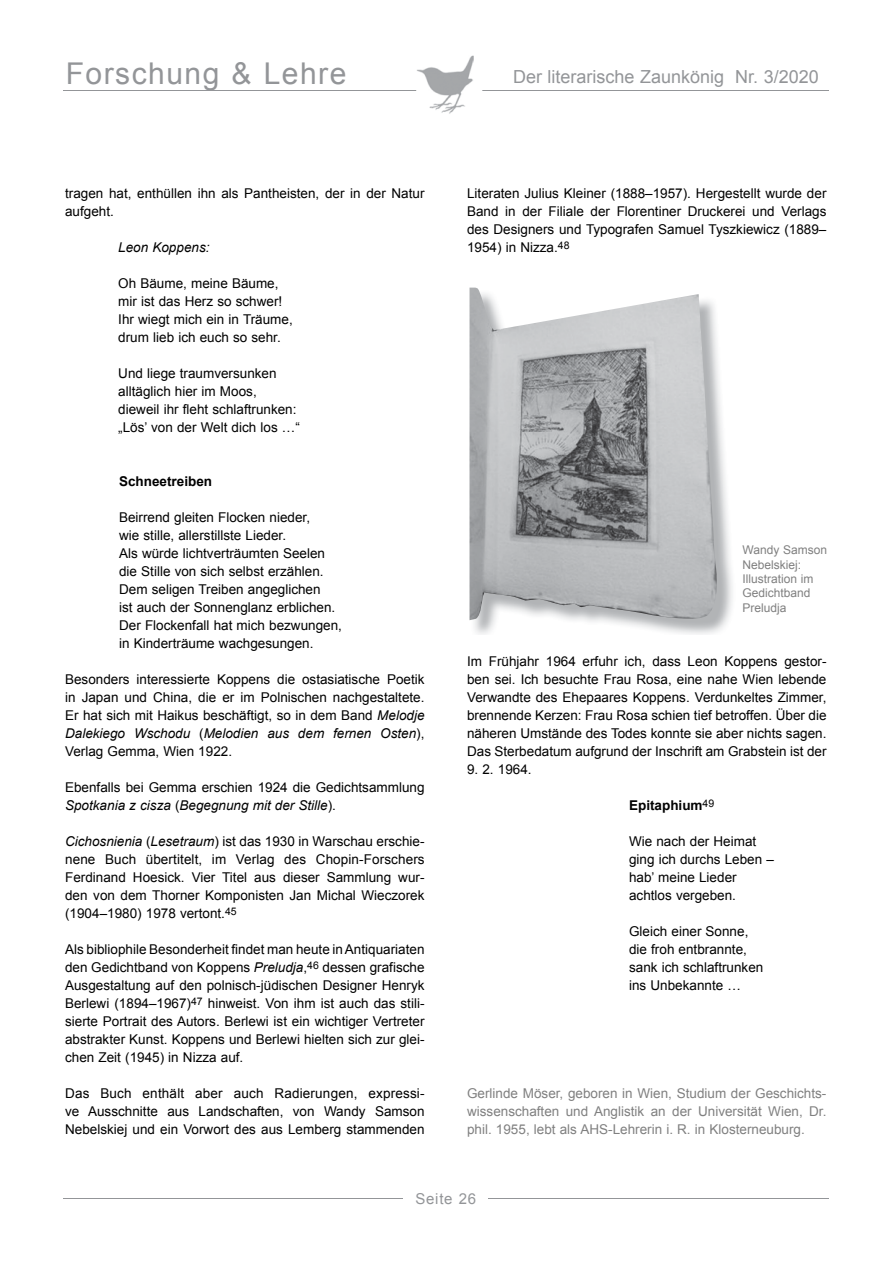
<style>
.page{position:relative;width:893px;height:1263px;background:#fff}
.page>*{position:absolute;margin:0;border:0;box-sizing:border-box;transform-origin:0 0}
.t1{font:30px "Arial";letter-spacing:.05em;color:#939598}
.t2{font:18px "Arial";color:#939598}
.t3{font:15px "Arial";letter-spacing:.05em;color:#939598}
.t4{font:13.5px/18px "Arial";color:#000}
.t5{font:13.5px/18px "Arial";color:#808080;text-align:justify}
.t6{font:700 13.5px "Arial";color:#000}
.t7{font:italic 13.5px "Arial";color:#000}
.t8{font:12px/14.4px "Arial";color:#808080}
.s1{font-style:italic}
</style>
<div class="page">
<img style="left:474px;top:385px;width:259px;height:249px">
<img style="left:469px;top:288px;width:250px;height:333px">
<hr style="left:64px;top:91px;width:765px;height:1px;background:#939598">
<hr style="left:64px;top:1199px;width:765px;height:1px;background:#939598">
<div style="left:404px;top:1191px;width:84px;height:27px;background:#fff"></div>
<svg style="left:415px;top:55px;width:69px;height:59px"></svg>
<h1 class="t1" style="left:66px;top:57px;width:282px">Forschung &amp; Lehre</h1>
<h2 class="t2" style="left:513px;top:67px;width:307px">Der literarische Zaunkönig Nr. 3/2020</h2>
<p class="t4" style="left:65px;top:184px;width:361px">tragen hat, enthüllen ihn als Pantheisten, der in der Natur aufgeht.</p>
<p class="t7" style="left:118px;top:240px;width:93px">Leon Koppens:</p>
<p class="t4" style="left:118px;top:274px;width:176px">Oh Bäume, meine Bäume, mir ist das Herz so schwer!<br>Ihr wiegt mich ein in Träume, drum lieb ich euch so sehr.</p>
<p class="t4" style="left:118px;top:364px;width:183px">Und liege traumversunken alltäglich hier im Moos, dieweil ihr fleht schlaftrunken: „Lös’ von der Welt dich los …“</p>
<p class="t6" style="left:119px;top:474px;width:95px">Schneetreiben</p>
<p class="t4" style="left:119px;top:508px;width:224px">Beirrend gleiten Flocken nieder,<br>wie stille, allerstillste Lieder.<br>Als würde lichtverträumten Seelen die Stille von sich selbst erzählen.<br>Dem seligen Treiben angeglichen<br>ist auch der Sonnenglanz erblichen.<br>Der Flockenfall hat mich bezwungen, in Kinderträume wachgesungen.</p>
<p class="t4" style="left:65px;top:670px;width:361px;text-align:justify">Besonders interessierte Koppens die ostasiatische Poetik in Japan und China, die er im Polnischen nachgestaltete.<br>Er hat sich mit Haikus beschäftigt, so in dem Band <span class="s1">Melodje Dalekiego Wschodu</span> (<span class="s1">Melodien aus dem fernen Osten</span>), Verlag Gemma, Wien 1922.</p>
<p class="t4" style="left:65px;top:778px;width:361px">Ebenfalls bei Gemma erschien 1924 die Gedichtsammlung<br><span class="s1">Spotkania z cisza</span> (<span class="s1">Begegnung mit der Stille</span>).</p>
<p class="t4" style="left:65px;top:832px;width:361px;text-align:justify"><span class="s1">Cichosnienia</span> (<span class="s1">Lesetraum</span>) ist das 1930 in Warschau erschie&shy;nene Buch übertitelt, im Verlag des Chopin-Forschers Ferdinand Hoesick. Vier Titel aus dieser Sammlung wur&shy;den von dem Thorner Komponisten Jan Michal Wieczorek (1904–1980) 1978 vertont.<sup>45</sup></p>
<p class="t4" style="left:65px;top:940px;width:361px;text-align:justify">Als bibliophile Besonderheit findet man heute in Antiquariaten den Gedichtband von Koppens <span class="s1">Preludja</span>,<sup>46</sup> dessen grafische Ausgestaltung auf den polnisch-jüdischen Designer Henryk Berlewi (1894–1967)<sup>47</sup> hinweist. Von ihm ist auch das stili&shy;sierte Portrait des Autors. Berlewi ist ein wichtiger Vertreter abstrakter Kunst. Koppens und Berlewi hielten sich zur glei&shy;chen Zeit (1945) in Nizza auf.</p>
<p class="t4" style="left:65px;top:1084px;width:361px;text-align:justify">Das Buch enthält aber auch Radierungen, expressi&shy;ve Ausschnitte aus Landschaften, von Wandy Samson Nebelskiej und ein Vorwort des aus Lemberg stammenden</p>
<p class="t4" style="left:467px;top:184px;width:361px;text-align:justify">Literaten Julius Kleiner (1888–1957). Hergestellt wurde der Band in der Filiale der Florentiner Druckerei und Verlags des Designers und Typografen Samuel Tyszkiewicz (1889– 1954) in Nizza.<sup>48</sup></p>
<p class="t8" style="left:742px;top:543px;width:86px">Wandy Samson<br>Nebelskiej:<br>Illustration im<br>Gedichtband<br>Preludja</p>
<p class="t4" style="left:467px;top:652px;width:361px;text-align:justify">Im Frühjahr 1964 erfuhr ich, dass Leon Koppens gestor&shy;ben sei. Ich besuchte Frau Rosa, eine nahe Wien lebende Verwandte des Ehepaares Koppens. Verdunkeltes Zimmer, brennende Kerzen: Frau Rosa schien tief betroffen. Über die näheren Umstände des Todes konnte sie aber nichts sagen.<br>Das Sterbedatum aufgrund der Inschrift am Grabstein ist der</p>
<p class="t4" style="left:467px;top:760px;width:66px">9. 2. 1964.</p>
<p class="t6" style="left:629px;top:798px;width:87px">Epitaphium<sup>49</sup></p>
<p class="t4" style="left:629px;top:832px;width:146px">Wie nach der Heimat ging ich durchs Leben – hab’ meine Lieder achtlos vergeben.</p>
<p class="t4" style="left:629px;top:922px;width:136px">Gleich einer Sonne, die froh entbrannte, sank ich schlaftrunken ins Unbekannte …</p>
<p class="t5" style="left:467px;top:1084px;width:361px">Gerlinde Möser, geboren in Wien, Studium der Geschichts&shy;wissenschaften und Anglistik an der Universität Wien, Dr. phil. 1955, lebt als AHS-Lehrerin i. R. in Klosterneuburg.</p>
<p class="t3" style="left:415px;top:1190px;width:62px">Seite 26</p>
</div>
